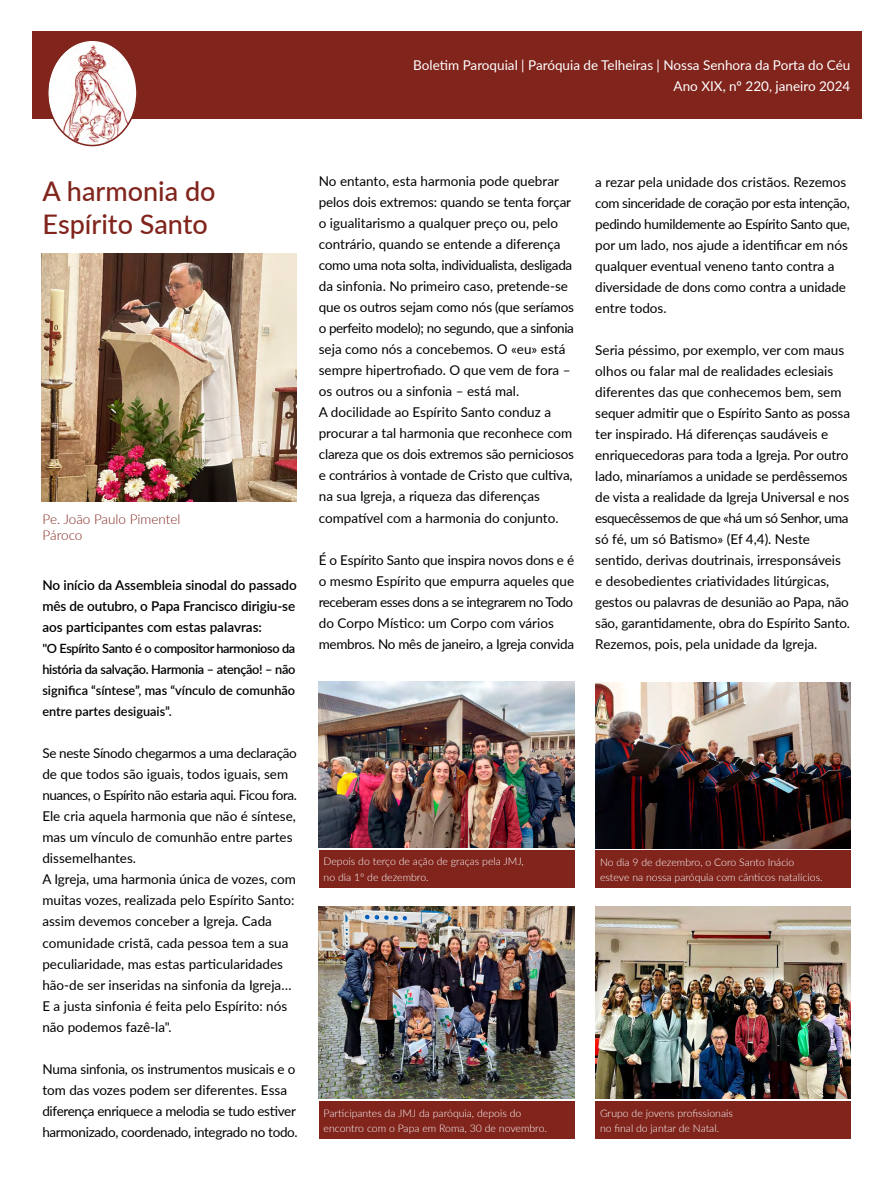
<style>
.page{position:relative;width:893px;height:1187px;background:#fff}
.page>*{position:absolute;margin:0;border:0;box-sizing:border-box;transform-origin:0 0}
.t1{font:500 27px/33px "Lato";color:#80241c}
.t2{font:13.5px/21px "Lato";letter-spacing:-.005em;color:#000}
.t3{font:13.5px/21px "Lato";letter-spacing:-.025em;color:#000}
.t4{font:600 13.5px/21px "Lato";color:#000;text-align:justify}
.t5{font:13.5px/21px "Lato";color:#fff;text-align:right}
.t6{font:300 13.5px/16.2px "Lato";color:#80241c}
.t7{font:600 12.75px/21px "Lato";color:#000;text-align:justify}
.t8{font:300 10.5px/15px "Lato";color:#fff}
</style>
<div class="page">
<img style="left:319px;top:681px;width:255px;height:166px">
<div style="left:32px;top:32px;width:829px;height:87px;background:#80241c"></div>
<img style="left:50px;top:42px;width:85px;height:105px">
<div style="left:47px;top:39px;width:91px;height:107px;border:2px solid #80241c;border-radius:50%"></div>
<img style="left:42px;top:254px;width:255px;height:247px">
<div style="left:319px;top:850px;width:255px;height:37px;background:#80241c"></div>
<img style="left:319px;top:906px;width:255px;height:191px">
<div style="left:319px;top:1101px;width:255px;height:37px;background:#80241c"></div>
<img style="left:595px;top:682px;width:255px;height:166px">
<div style="left:595px;top:850px;width:256px;height:37px;background:#80241c"></div>
<img style="left:595px;top:906px;width:255px;height:191px">
<div style="left:595px;top:1101px;width:256px;height:37px;background:#80241c"></div>
<p class="t5" style="left:413px;top:54px;width:439px">Boletim Paroquial | Paróquia de Telheiras | Nossa Senhora da Porta do Céu<br>Ano XIX, nº 220, janeiro 2024</p>
<h1 class="t1" style="left:43px;top:173px;width:174px">A harmonia do<br>Espírito Santo</h1>
<p class="t2" style="left:319px;top:170px;width:257px">No entanto, esta harmonia pode quebrar pelos dois extremos: quando se tenta forçar o igualitarismo a qualquer preço ou, pelo contrário, quando se entende a diferença como uma nota solta, individualista, desligada da sinfonia. No primeiro caso, pretende-se que os outros sejam como nós (que seríamos o perfeito modelo); no segundo, que a sinfonia seja como nós a concebemos. O «eu» está sempre hipertrofiado. O que vem de fora – os outros ou a sinfonia – está mal.<br>A docilidade ao Espírito Santo conduz a procurar a tal harmonia que reconhece com clareza que os dois extremos são perniciosos e contrários à vontade de Cristo que cultiva, na sua Igreja, a riqueza das diferenças compatível com a harmonia do conjunto.</p>
<p class="t2" style="left:319px;top:548px;width:257px">É o Espírito Santo que inspira novos dons e é o mesmo Espírito que empurra aqueles que receberam esses dons a se integrarem no Todo do Corpo Místico: um Corpo com vários membros. No mês de janeiro, a Igreja convida</p>
<p class="t6" style="left:43px;top:510px;width:139px">Pe. João Paulo Pimentel<br>Pároco</p>
<p class="t4" style="left:42px;top:574px;width:256px">No início da Assembleia sinodal do passado mês de outubro, o Papa Francisco dirigiu-se aos participantes com estas palavras:</p>
<p class="t7" style="left:42px;top:637px;width:254px">"O Espírito Santo é o compositor harmonioso da história da salvação. Harmonia – atenção! – não significa “síntese”, mas “vínculo de comunhão entre partes desiguais”.</p>
<p class="t2" style="left:42px;top:742px;width:256px">Se neste Sínodo chegarmos a uma declaração de que todos são iguais, todos iguais, sem nuances, o Espírito não estaria aqui. Ficou fora.<br>Ele cria aquela harmonia que não é síntese, mas um vínculo de comunhão entre partes dissemelhantes.<br>A Igreja, uma harmonia única de vozes, com muitas vozes, realizada pelo Espírito Santo: assim devemos conceber a Igreja. Cada comunidade cristã, cada pessoa tem a sua peculiaridade, mas estas particularidades hão-de ser inseridas na sinfonia da Igreja… E a justa sinfonia é feita pelo Espírito: nós não podemos fazê-la".</p>
<p class="t3" style="left:42px;top:1057px;width:257px">Numa sinfonia, os instrumentos musicais e o tom das vozes podem ser diferentes. Essa diferença enriquece a melodia se tudo estiver harmonizado, coordenado, integrado no todo.</p>
<p class="t8" style="left:324px;top:853px;width:202px">Depois do terço de ação de graças pela JMJ, no dia 1º de dezembro.</p>
<p class="t8" style="left:324px;top:1104px;width:225px">Participantes da JMJ da paróquia, depois do encontro com o Papa em Roma, 30 de novembro.</p>
<p class="t2" style="left:595px;top:171px;width:256px">a rezar pela unidade dos cristãos. Rezemos com sinceridade de coração por esta intenção, pedindo humildemente ao Espírito Santo que, por um lado, nos ajude a identificar em nós qualquer eventual veneno tanto contra a diversidade de dons como contra a unidade entre todos.</p>
<p class="t2" style="left:595px;top:339px;width:256px">Seria péssimo, por exemplo, ver com maus olhos ou falar mal de realidades eclesiais diferentes das que conhecemos bem, sem sequer admitir que o Espírito Santo as possa ter inspirado. Há diferenças saudáveis e enriquecedoras para toda a Igreja. Por outro lado, minaríamos a unidade se perdêssemos de vista a realidade da Igreja Universal e nos esquecêssemos de que «há um só Senhor, uma só fé, um só Batismo» (Ef 4,4). Neste sentido, derivas doutrinais, irresponsáveis e desobedientes criatividades litúrgicas, gestos ou palavras de desunião ao Papa, não são, garantidamente, obra do Espírito Santo.<br>Rezemos, pois, pela unidade da Igreja.</p>
<p class="t8" style="left:600px;top:854px;width:224px">No dia 9 de dezembro, o Coro Santo Inácio esteve na nossa paróquia com cânticos natalícios.</p>
<p class="t8" style="left:600px;top:1104px;width:134px">Grupo de jovens profissionais no final do jantar de Natal.</p>
</div>
